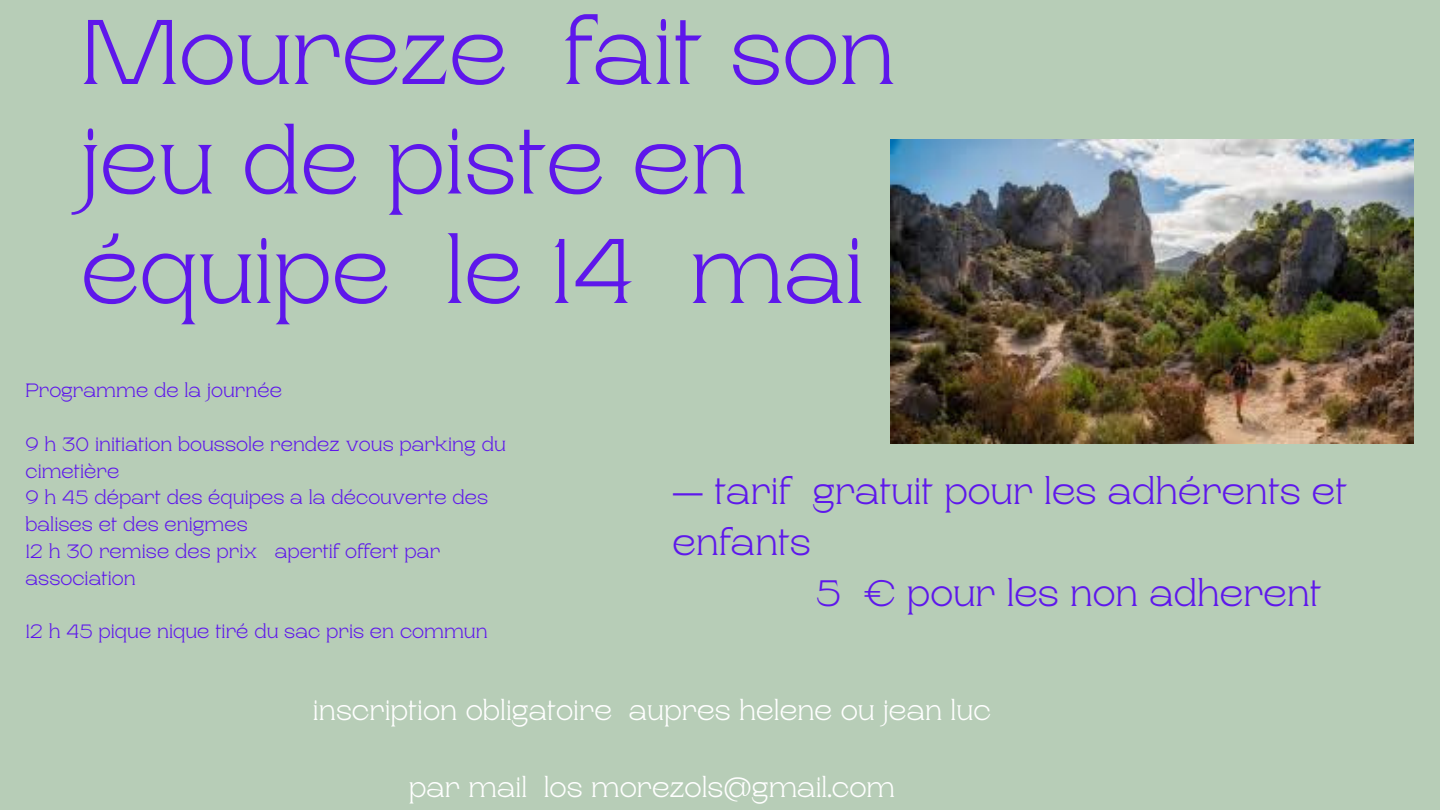
<style>
.page{position:relative;width:1440px;height:810px;background:#b7cdb7}
.page>*{position:absolute;margin:0;border:0;box-sizing:border-box;transform-origin:0 0}
.t1{font:300 91.5px/109.5px "Rasputin";color:#5e17eb}
.t2{font:300 36.8px/51px "Rasputin";color:#5e17eb}
.t3{font:300 27.8px "Rasputin";color:#fff}
.t4{font:300 19.3px/26.8px "Rasputin";color:#5e17eb}
</style>
<div class="page">
<img style="left:891px;top:139px;width:522px;height:304px">
<h1 class="t1" style="left:81px;top:-1px;width:816px">Moureze fait son jeu de piste en équipe le 14 mai</h1>
<p class="t4" style="left:25px;top:378px;width:258px">Programme de la journée</p>
<p class="t4" style="left:25px;top:431px;width:482px">9 h 30 initiation boussole rendez vous parking du cimetière<br>9 h 45 départ des équipes a la découverte des balises et des enigmes<br>12 h 30 remise des prix apertif offert par association</p>
<p class="t4" style="left:25px;top:618px;width:464px">12 h 45 pique nique tiré du sac pris en commun</p>
<h2 class="t2" style="left:673px;top:466px;width:676px">— tarif gratuit pour les adhérents et enfants</h2>
<h2 class="t2" style="left:816px;top:568px;width:507px">5 € pour les non adherent</h2>
<h3 class="t3" style="left:313px;top:696px;width:680px">inscription obligatoire aupres helene ou jean luc</h3>
<h3 class="t3" style="left:409px;top:772px;width:488px">par mail los morezols@gmail.com</h3>
</div>
